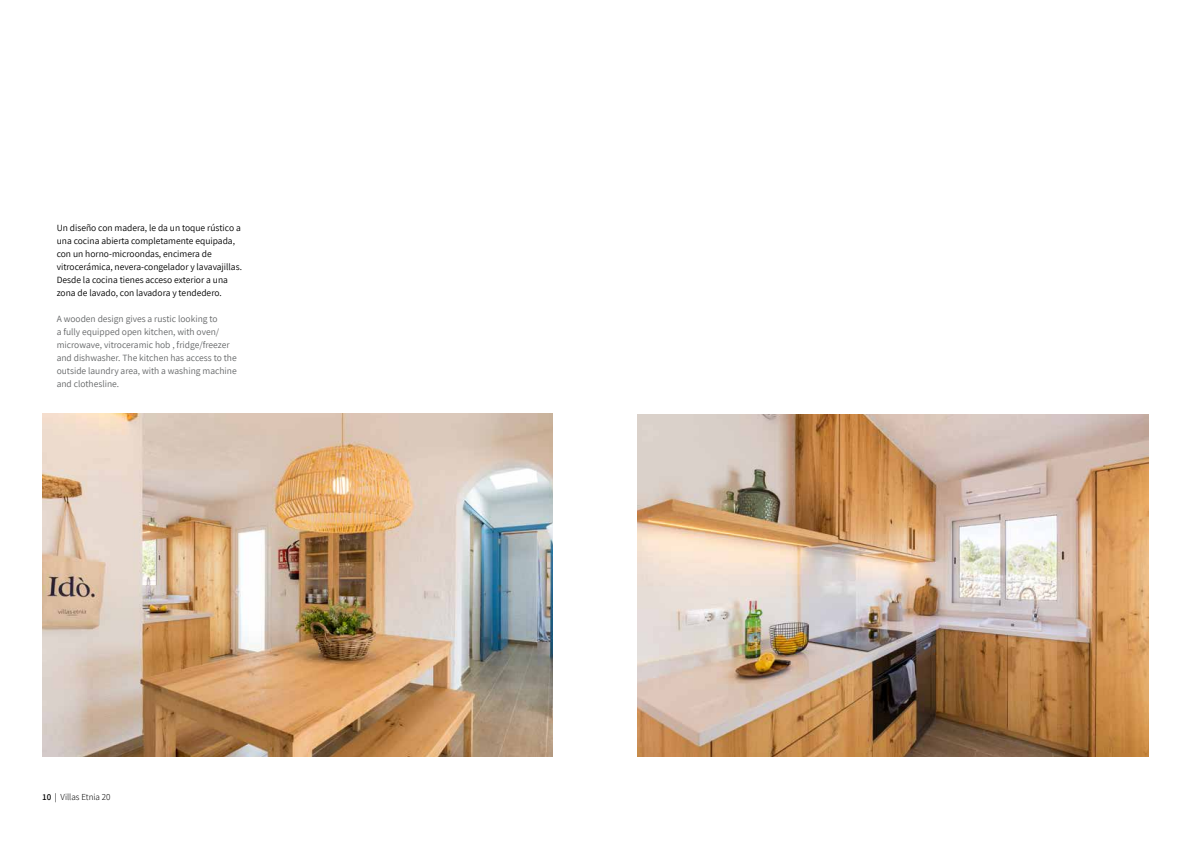
<style>
.page{position:relative;width:1191px;height:842px;background:#fff}
.page>*{position:absolute;margin:0;border:0;box-sizing:border-box;transform-origin:0 0}
.t1{font:9.5px/13px "Assistant";color:#000}
.t2{font:9.5px/13px "Assistant";color:#636566}
.t3{font:300 9px "Assistant";color:#000}
.s1{font-weight:600}
.s2{font-weight:400}
</style>
<div class="page">
<img style="left:43px;top:414px;width:510px;height:343px">
<img style="left:637px;top:414px;width:511px;height:343px">
<p class="t1" style="left:57px;top:221px;width:187px">Un diseño con madera, le da un toque rústico a una cocina abierta completamente equipada, con un horno-microondas, encimera de vitrocerámica, nevera-congelador y lavavajillas.<br>Desde la cocina tienes acceso exterior a una zona de lavado, con lavadora y tendedero.</p>
<p class="t2" style="left:57px;top:312px;width:181px">A wooden design gives a rustic looking to<br>a fully equipped open kitchen, with oven/ microwave, vitroceramic hob , fridge/freezer and dishwasher. The kitchen has access to the outside laundry area, with a washing machine and clothesline.</p>
<p class="t3" style="left:43px;top:791px;width:69px"><span class="s1">10</span> <span class="s2">|</span> Villas Etnia 20</p>
</div>
